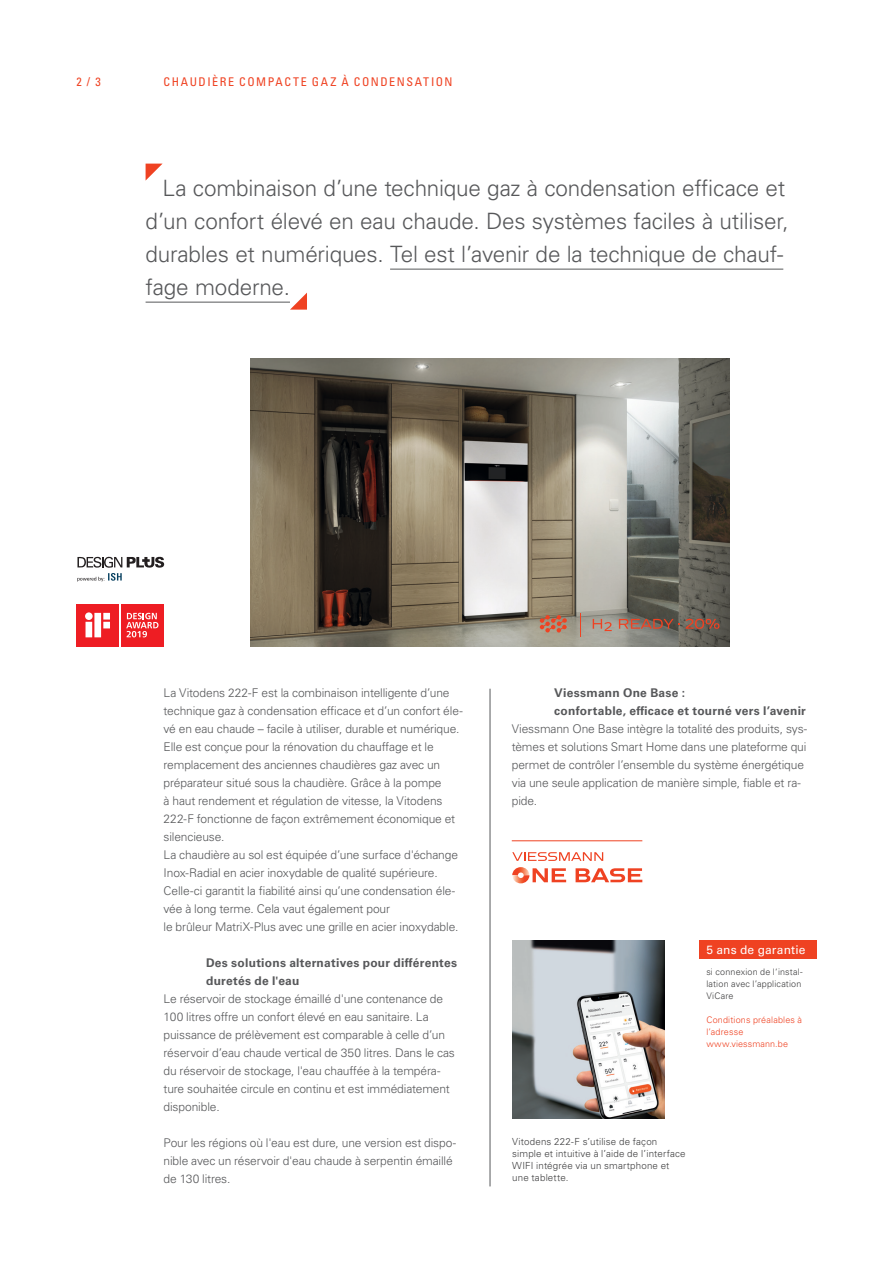
<style>
.page{position:relative;width:893px;height:1263px;background:#fff}
.page>*{position:absolute;margin:0;border:0;box-sizing:border-box;transform-origin:0 0}
.Teaser___Univers_Lig{font:300 22.5px/33px "Univers LTCYR 45";letter-spacing:-.01em;color:#57585a}
.Copy___Univers_Light{font:300 12px/18px "Univers LTCYR 45";letter-spacing:-.01em;color:#57585a}
.Zwischenheadline___U{font:700 12px/18px "Univers LTCYR 65";letter-spacing:.02em;color:#57585a}
.Kopfzeile___Univers{font:condensed 12px "Univers LTCYR 57";letter-spacing:.13em;color:#ef4222}
.Copy___Univers_Light-2{font:12px "Univers LTCYR 55 Roman";letter-spacing:.015em;color:#fff}
.Bildunterschriften{font:300 9.75px/12px "Univers LTCYR 45";letter-spacing:.015em;color:#3e3e3f}
.Bildunterschriften-2{font:300 9px/12px "Univers LTCYR 45";letter-spacing:.02em;color:#3e3e3f}
.Bildunterschriften-3{font:300 9px/12px "Univers LTCYR 45";letter-spacing:.02em;color:#ef4222}
</style>
<div class="page">
<img style="left:251px;top:359px;width:478px;height:288px">
<img style="left:512px;top:940px;width:153px;height:179px">
<div style="left:699px;top:940px;width:118px;height:19px;background:#ef4222"></div>
<hr style="left:512px;top:840px;width:130px;height:1px;background:#ef4222">
<hr style="left:490px;top:689px;width:1px;height:497px;background:#57585a">
<svg style="left:512px;top:852px;width:91px;height:9px"></svg>
<svg style="left:533px;top:868px;width:33px;height:14px"></svg>
<svg style="left:576px;top:868px;width:66px;height:14px"></svg>
<img style="left:512px;top:867px;width:17px;height:16px">
<hr style="left:390px;top:269px;width:393px;height:1px;background:#57585a">
<hr style="left:146px;top:302px;width:144px;height:1px;background:#57585a">
<svg style="left:146px;top:164px;width:16px;height:16px"></svg>
<svg style="left:290px;top:293px;width:17px;height:17px"></svg>
<svg style="left:77px;top:557px;width:87px;height:24px"></svg>
<svg style="left:77px;top:604px;width:87px;height:43px;background:#f1494e"></svg>
<svg style="left:619px;top:619px;width:61px;height:10px"></svg>
<svg style="left:686px;top:619px;width:33px;height:10px"></svg>
<svg style="left:540px;top:615px;width:27px;height:17px"></svg>
<svg style="left:581px;top:613px;width:1px;height:23px"></svg>
<svg style="left:593px;top:619px;width:19px;height:12px"></svg>
<p class="Kopfzeile___Univers" style="left:77px;top:74px;width:26px">2 / 3</p>
<p class="Kopfzeile___Univers" style="left:164px;top:74px;width:290px">CHAUDIÈRE COMPACTE GAZ À CONDENSATION</p>
<p class="Teaser___Univers_Lig" style="left:146px;top:171px;width:644px;text-indent:17px">La combinaison d’une technique gaz à condensation efficace et d’un confort élevé en eau chaude. Des systèmes faciles à utiliser, durables et numériques. Tel est l’avenir de la technique de chauf&shy;fage moderne.</p>
<p class="Copy___Univers_Light" style="left:164px;top:683px;width:301px">La Vitodens 222-F est la combinaison intelligente d’une technique gaz à condensation efficace et d’un confort éle&shy;vé en eau chaude – facile à utiliser, durable et numérique.</p>
<p class="Copy___Univers_Light" style="left:164px;top:737px;width:296px">Elle est conçue pour la rénovation du chauffage et le remplacement des anciennes chaudières gaz avec un préparateur situé sous la chaudière. Grâce à la pompe<br>à haut rendement et régulation de vitesse, la Vitodens 222-F fonctionne de façon extrêmement économique et silencieuse.<br>La chaudière au sol est équipée d’une surface d'échange Inox-Radial en acier inoxydable de qualité supérieure.<br>Celle-ci garantit la fiabilité ainsi qu’une condensation éle&shy;vée à long terme. Cela vaut également pour<br>le brûleur MatriX-Plus avec une grille en acier inoxydable.</p>
<p class="Zwischenheadline___U" style="left:206px;top:953px;width:253px">Des solutions alternatives pour différentes duretés de l'eau</p>
<p class="Copy___Univers_Light" style="left:164px;top:989px;width:293px">Le réservoir de stockage émaillé d'une contenance de 100 litres offre un confort élevé en eau sanitaire. La puissance de prélèvement est comparable à celle d’un réservoir d’eau chaude vertical de 350 litres. Dans le cas du réservoir de stockage, l'eau chauffée à la tempéra&shy;ture souhaitée circule en continu et est immédiatement disponible.</p>
<p class="Copy___Univers_Light" style="left:164px;top:1133px;width:294px">Pour les régions où l'eau est dure, une version est dispo&shy;nible avec un réservoir d'eau chaude à serpentin émaillé de 130 litres.</p>
<p class="Zwischenheadline___U" style="left:554px;top:683px;width:132px">Viessmann One Base :</p>
<p class="Zwischenheadline___U" style="left:554px;top:701px;width:253px">confortable, efficace et tourné vers l’avenir</p>
<p class="Copy___Univers_Light" style="left:512px;top:719px;width:297px">Viessmann One Base intègre la totalité des produits, sys&shy;tèmes et solutions Smart Home dans une plateforme qui permet de contrôler l’ensemble du système énergétique via une seule application de manière simple, fiable et ra&shy;pide.</p>
<p class="Copy___Univers_Light-2" style="left:706px;top:941px;width:101px">5 ans de garantie</p>
<p class="Bildunterschriften-2" style="left:706px;top:965px;width:98px">si connexion de l‘instal&shy;lation avec l’application<br>ViCare</p>
<p class="Bildunterschriften-3" style="left:706px;top:1013px;width:97px">Conditions préalables à l’adresse</p>
<p class="Bildunterschriften-3" style="left:706px;top:1037px;width:83px">www.viessmann.be</p>
<p class="Bildunterschriften" style="left:512px;top:1135px;width:175px">Vitodens 222-F s’utilise de façon simple et intuitive à l’aide de l’interface<br>WIFI intégrée via un smartphone et une tablette.</p>
</div>
